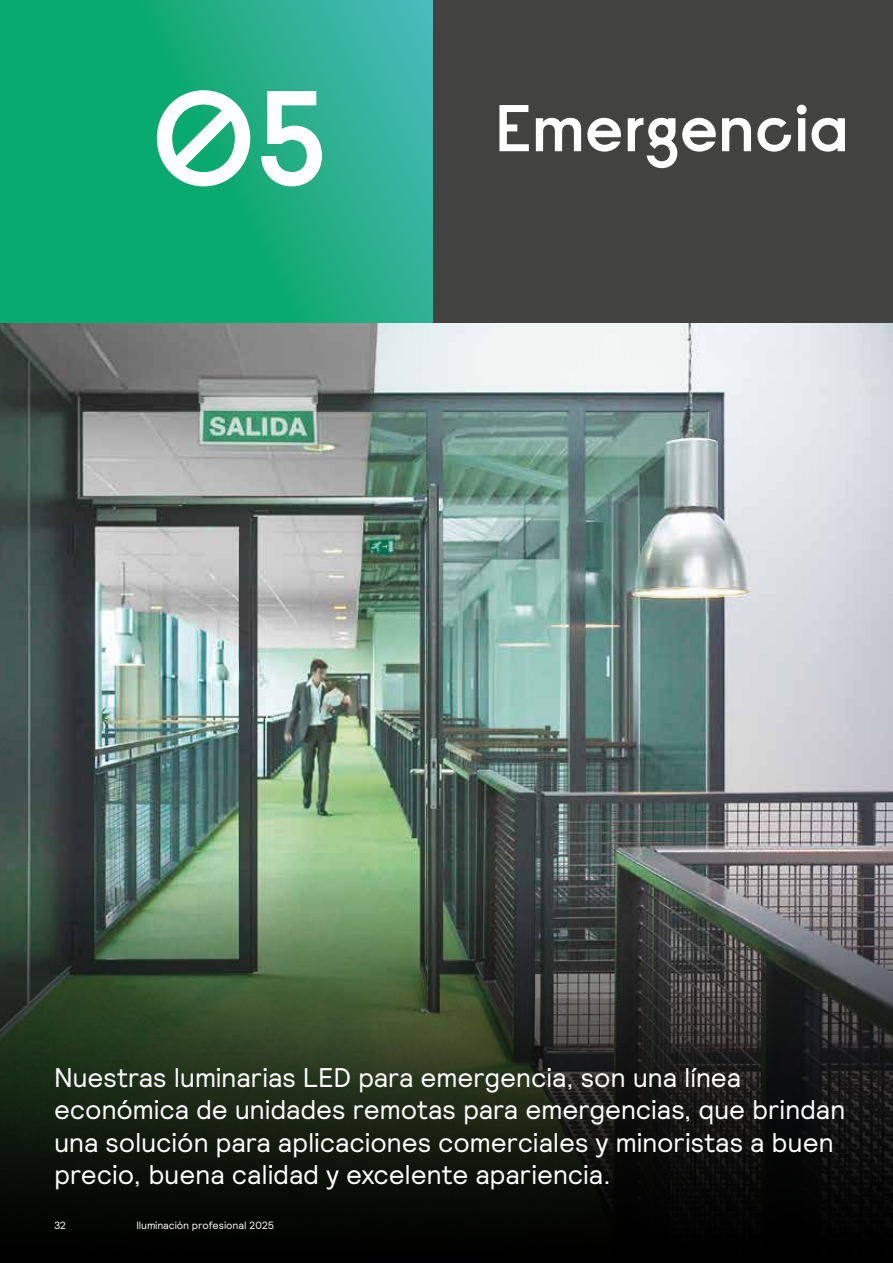
<style>
.page{position:relative;width:893px;height:1263px;background:#fff}
.page>*{position:absolute;margin:0;border:0;box-sizing:border-box;transform-origin:0 0}
.t1{font:600 66px "Signify Raisonne";letter-spacing:-.015em;color:#fff}
.t2{font:27px/32.4px "Relative";letter-spacing:-.01em;color:#fff}
.t3{font:10.5px "Relative";letter-spacing:-.01em;color:#fff}
.s1{font-size:135px}
</style>
<div class="page">
<img style="left:0;top:322px;width:893px;height:546px">
<svg style="left:0;top:0;width:434px;height:322px;background:#18ad7e"></svg>
<div style="left:434px;top:0;width:459px;height:322px;background:#424241"></div>
<svg style="left:0;top:868px;width:893px;height:395px;background:#2a3327"></svg>
<h1 class="t1" style="left:151px;top:86px;width:701px"><span class="s1">05</span> Emergencia</h1>
<p class="t2" style="left:54px;top:1060px;width:793px">Nuestras luminarias LED para emergencia, son una línea económica de unidades remotas para emergencias, que brindan una solución para aplicaciones comerciales y minoristas a buen precio, buena calidad y excelente apariencia.</p>
<p class="t3" style="left:54px;top:1219px;width:14px">32</p>
<p class="t3" style="left:136px;top:1219px;width:139px">Iluminación profesional 2025</p>
<p class="t3" style="left:136px;top:1219px;width:130px">Catálogo Profesional 2023</p>
</div>
